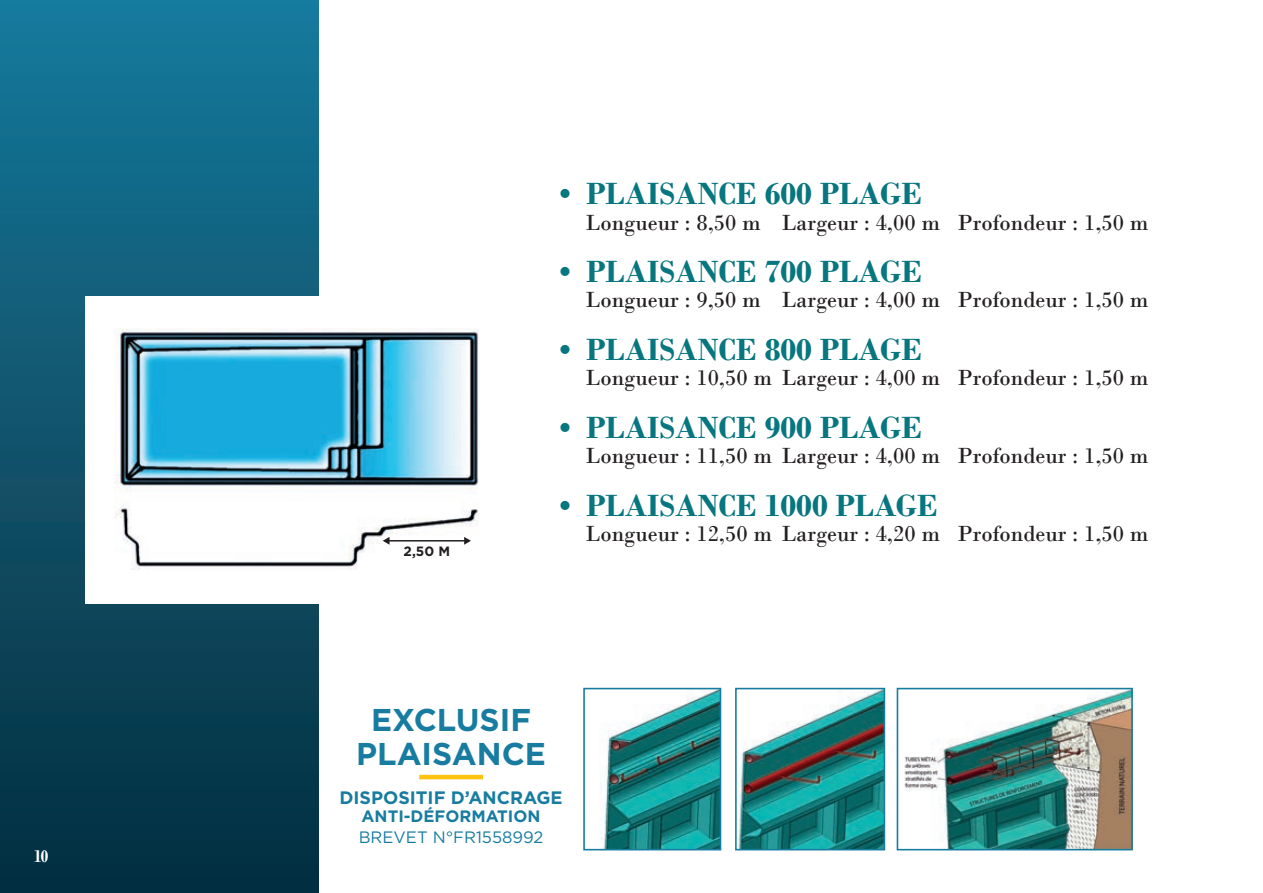
<style>
.page{position:relative;width:1263px;height:893px;background:#fff}
.page>*{position:absolute;margin:0;border:0;box-sizing:border-box;transform-origin:0 0}
.t1{font:700 32.25px "Bodoni";color:#07767f}
.t2{font:700 31.5px "Gotham";color:#187ca0}
.t3{font:22.95px "Bodoni";color:#231f20}
.t4{font:700 18px "Gotham";color:#187ca0}
.t5{font:700 18px "Bodoni";color:#fff;scale:.85 1}
.t6{font:16.5px "Gotham";color:#187ca0}
.t7{font:700 16.5px "Gotham";color:#187ca0}
.t8{font:700 13.5px "Gotham";color:#231f20}
</style>
<div class="page">
<div style="left:0;top:0;width:319px;height:893px;background:linear-gradient(to bottom,#187a9c,#052d3d)"></div>
<div style="left:85px;top:297px;width:425px;height:307px;background:#fff"></div>
<img style="left:115px;top:328px;width:364px;height:242px">
<img style="left:904px;top:691px;width:226px;height:156px">
<div style="left:897px;top:688px;width:236px;height:162px;border:2px solid #187ca0"></div>
<img style="left:738px;top:691px;width:144px;height:156px">
<div style="left:735px;top:688px;width:150px;height:162px;border:2px solid #187ca0"></div>
<img style="left:600px;top:691px;width:118px;height:156px">
<div style="left:583px;top:688px;width:138px;height:162px;border:2px solid #187ca0"></div>
<hr style="left:388px;top:540px;width:80px;height:2px;background:#231f20">
<svg style="left:464px;top:537px;width:7px;height:8px"></svg>
<svg style="left:383px;top:537px;width:6px;height:8px"></svg>
<hr style="left:419px;top:775px;width:64px;height:4px;background:#fec210">
<p class="t5" style="left:34px;top:846px;width:18px">10</p>
<p class="t8" style="left:404px;top:542px;width:48px">2,50 M</p>
<p class="t1" style="left:559px;top:175px;width:364px">• PLAISANCE 600 PLAGE</p>
<p class="t3" style="left:585px;top:209px;width:564px">Longueur : 8,50 m Largeur : 4,00 m Profondeur : 1,50 m</p>
<p class="t1" style="left:559px;top:252px;width:364px">• PLAISANCE 700 PLAGE</p>
<p class="t3" style="left:585px;top:286px;width:564px">Longueur : 9,50 m Largeur : 4,00 m Profondeur : 1,50 m</p>
<p class="t1" style="left:559px;top:330px;width:364px">• PLAISANCE 800 PLAGE</p>
<p class="t3" style="left:585px;top:364px;width:564px">Longueur : 10,50 m Largeur : 4,00 m Profondeur : 1,50 m</p>
<p class="t1" style="left:559px;top:408px;width:364px">• PLAISANCE 900 PLAGE</p>
<p class="t3" style="left:585px;top:442px;width:564px">Longueur : 11,50 m Largeur : 4,00 m Profondeur : 1,50 m</p>
<p class="t1" style="left:559px;top:486px;width:380px">• PLAISANCE 1000 PLAGE</p>
<p class="t3" style="left:585px;top:520px;width:564px">Longueur : 12,50 m Largeur : 4,20 m Profondeur : 1,50 m</p>
<p class="t2" style="left:371px;top:699px;width:161px">EXCLUSIF</p>
<p class="t2" style="left:356px;top:733px;width:191px">PLAISANCE</p>
<p class="t4" style="left:339px;top:785px;width:225px">DISPOSITIF D’ANCRAGE</p>
<p class="t7" style="left:362px;top:805px;width:180px">ANTI-DÉFORMATION</p>
<p class="t6" style="left:359px;top:826px;width:186px">BREVET N°FR1558992</p>
</div>
